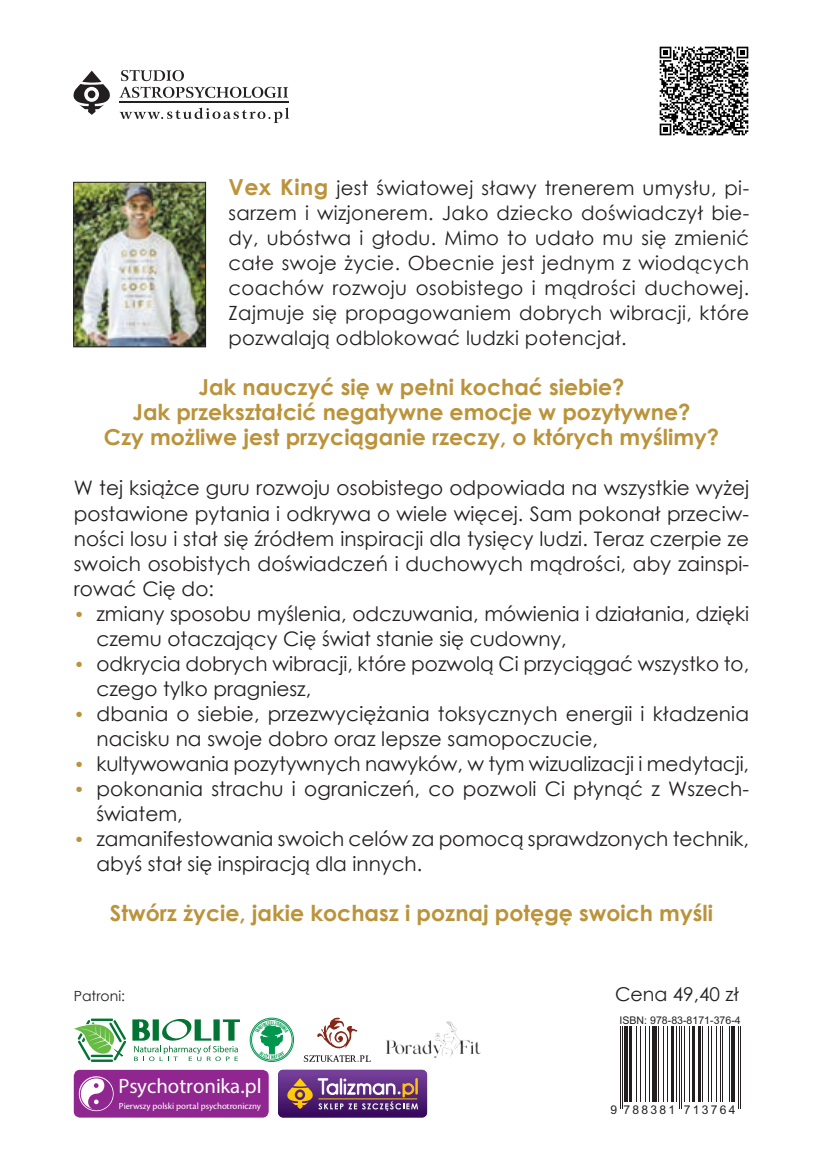
<style>
.page{position:relative;width:823px;height:1163px;background:#fff}
.page>*{position:absolute;margin:0;border:0;box-sizing:border-box;transform-origin:0 0}
.t1{font:700 22px/25px "Century Gothic";color:#ba933b;text-align:center}
.t2{font:20.8px "Myriad Pro";color:#fff}
.t3{font:20px/25px "Century Gothic";color:#231f20}
.t4{font:19.6px/25px "Century Gothic";letter-spacing:.015em;color:#231f20;text-align:justify}
.t5{font:19px "Century Gothic";color:#231f20}
.t6{font:14px "Century Gothic";color:#231f20}
.t7{font:12px "Arial";letter-spacing:.19em;color:#231f20}
.t8{font:10.6px "Arial";color:#231f20}
.t9{font:9.6px "Cronos Pro";color:#fff}
.s1{font-weight:700;font-size:22px;color:#ba933b}
.s2{font-weight:700;font-size:18px;color:#ba933b}
</style>
<div class="page">
<hr style="left:119px;top:102px;width:169px;height:1px;background:#231f20">
<svg style="left:119px;top:70px;width:169px;height:28px"></svg>
<svg style="left:119px;top:107px;width:170px;height:16px"></svg>
<svg style="left:73px;top:71px;width:37px;height:44px"></svg>
<svg style="left:620px;top:1026px;width:121px;height:83px"></svg>
<hr style="left:619px;top:1026px;width:1px;height:82px;background:#231f20">
<hr style="left:621px;top:1026px;width:1px;height:82px;background:#231f20">
<hr style="left:624px;top:1026px;width:3px;height:75px;background:#231f20">
<hr style="left:629px;top:1026px;width:2px;height:75px;background:#231f20">
<hr style="left:636px;top:1026px;width:1px;height:75px;background:#231f20">
<hr style="left:639px;top:1026px;width:1px;height:75px;background:#231f20">
<hr style="left:645px;top:1026px;width:1px;height:75px;background:#231f20">
<hr style="left:648px;top:1026px;width:1px;height:75px;background:#231f20">
<div style="left:651px;top:1026px;width:5px;height:75px;background:#231f20"></div>
<hr style="left:657px;top:1026px;width:1px;height:75px;background:#231f20">
<hr style="left:663px;top:1026px;width:1px;height:75px;background:#231f20">
<hr style="left:666px;top:1026px;width:1px;height:75px;background:#231f20">
<hr style="left:670px;top:1026px;width:2px;height:75px;background:#231f20">
<hr style="left:675px;top:1026px;width:1px;height:75px;background:#231f20">
<hr style="left:678px;top:1026px;width:1px;height:82px;background:#231f20">
<hr style="left:681px;top:1026px;width:1px;height:82px;background:#231f20">
<hr style="left:683px;top:1026px;width:1px;height:75px;background:#231f20">
<hr style="left:688px;top:1026px;width:1px;height:75px;background:#231f20">
<hr style="left:692px;top:1026px;width:2px;height:75px;background:#231f20">
<hr style="left:697px;top:1026px;width:2px;height:75px;background:#231f20">
<hr style="left:701px;top:1026px;width:1px;height:75px;background:#231f20">
<hr style="left:707px;top:1026px;width:1px;height:75px;background:#231f20">
<hr style="left:710px;top:1026px;width:1px;height:75px;background:#231f20">
<hr style="left:715px;top:1026px;width:1px;height:75px;background:#231f20">
<hr style="left:719px;top:1026px;width:1px;height:75px;background:#231f20">
<hr style="left:722px;top:1026px;width:1px;height:75px;background:#231f20">
<hr style="left:728px;top:1026px;width:1px;height:75px;background:#231f20">
<hr style="left:731px;top:1026px;width:3px;height:75px;background:#231f20">
<hr style="left:737px;top:1026px;width:1px;height:82px;background:#231f20">
<hr style="left:740px;top:1026px;width:1px;height:82px;background:#231f20">
<img style="left:75px;top:184px;width:129px;height:161px">
<div style="left:73px;top:182px;width:133px;height:165px;border:1px solid #231f20"></div>
<div style="left:74px;top:1069px;width:194px;height:48px;background:#90268f;border-radius:6px"></div>
<svg style="left:79px;top:1076px;width:35px;height:34px"></svg>
<svg style="left:278px;top:1069px;width:149px;height:48px;background:#774b81"></svg>
<svg style="left:132px;top:1018px;width:108px;height:42px"></svg>
<svg style="left:74px;top:1018px;width:52px;height:43px"></svg>
<div style="left:250px;top:1017px;width:43px;height:44px;border:1px solid #00974d;border-radius:50%"></div>
<div style="left:251px;top:1019px;width:41px;height:41px;border:1px solid #00974d;border-radius:50%"></div>
<svg style="left:317px;top:1017px;width:40px;height:31px"></svg>
<svg style="left:303px;top:1055px;width:66px;height:6px"></svg>
<img style="left:386px;top:1021px;width:95px;height:37px">
<img style="left:659px;top:46px;width:89px;height:90px">
<svg style="left:254px;top:1020px;width:34px;height:38px"></svg>
<p class="t4" style="left:228px;top:175px;width:522px"><span class="s1">Vex King</span> jest światowej sławy trenerem umysłu, pi&shy;sarzem i wizjonerem. Jako dziecko doświadczył bie&shy;dy, ubóstwa i głodu. Mimo to udało mu się zmienić całe swoje życie. Obecnie jest jednym z wiodących coachów rozwoju osobistego i mądrości duchowej.<br>Zajmuje się propagowaniem dobrych wibracji, które pozwalają odblokować ludzki potencjał.</p>
<p class="t1" style="left:104px;top:374px;width:616px">Jak nauczyć się w pełni kochać siebie?<br>Jak przekształcić negatywne emocje w pozytywne?<br>Czy możliwe jest przyciąganie rzeczy, o których myślimy?</p>
<p class="t3" style="left:74px;top:475px;width:676px;text-align:justify">W tej książce guru rozwoju osobistego odpowiada na wszystkie wyżej postawione pytania i odkrywa o wiele więcej. Sam pokonał przeciw&shy;ności losu i stał się źródłem inspiracji dla tysięcy ludzi. Teraz czerpie ze swoich osobistych doświadczeń i duchowych mądrości, aby zainspi&shy;rować Cię do:</p>
<p class="t3" style="left:96px;top:600px;width:653px;text-indent:-23px"><span class="s2">•</span> zmiany sposobu myślenia, odczuwania, mówienia i działania, dzięki czemu otaczający Cię świat stanie się cudowny,</p>
<p class="t3" style="left:96px;top:650px;width:653px;text-indent:-23px"><span class="s2">•</span> odkrycia dobrych wibracji, które pozwolą Ci przyciągać wszystko to, czego tylko pragniesz,</p>
<p class="t3" style="left:96px;top:700px;width:653px;text-indent:-23px"><span class="s2">•</span> dbania o siebie, przezwyciężania toksycznych energii i kładzenia nacisku na swoje dobro oraz lepsze samopoczucie,</p>
<p class="t3" style="left:74px;top:750px;width:676px"><span class="s2">•</span> kultywowania pozytywnych nawyków, w tym wizualizacji i medytacji,</p>
<p class="t3" style="left:96px;top:775px;width:653px;text-indent:-23px"><span class="s2">•</span> pokonania strachu i ograniczeń, co pozwoli Ci płynąć z Wszech&shy;światem,</p>
<p class="t3" style="left:96px;top:825px;width:653px;text-indent:-23px"><span class="s2">•</span> zamanifestowania swoich celów za pomocą sprawdzonych technik, abyś stał się inspiracją dla innych.</p>
<p class="t1" style="left:110px;top:899px;width:604px">Stwórz życie, jakie kochasz i poznaj potęgę swoich myśli</p>
<p class="t6" style="left:74px;top:986px;width:53px">Patroni:</p>
<p class="t5" style="left:614px;top:980px;width:126px">Cena 49,40 zł</p>
<p class="t2" style="left:118px;top:1072px;width:145px">Psychotronika.pl</p>
<p class="t9" style="left:119px;top:1099px;width:143px">Pierwszy polski portal psychotroniczny</p>
<p class="t8" style="left:619px;top:1012px;width:123px">ISBN: 978-83-8171-376-4</p>
<p class="t7" style="left:610px;top:1101px;width:126px">9 788381 713764</p>
</div>
